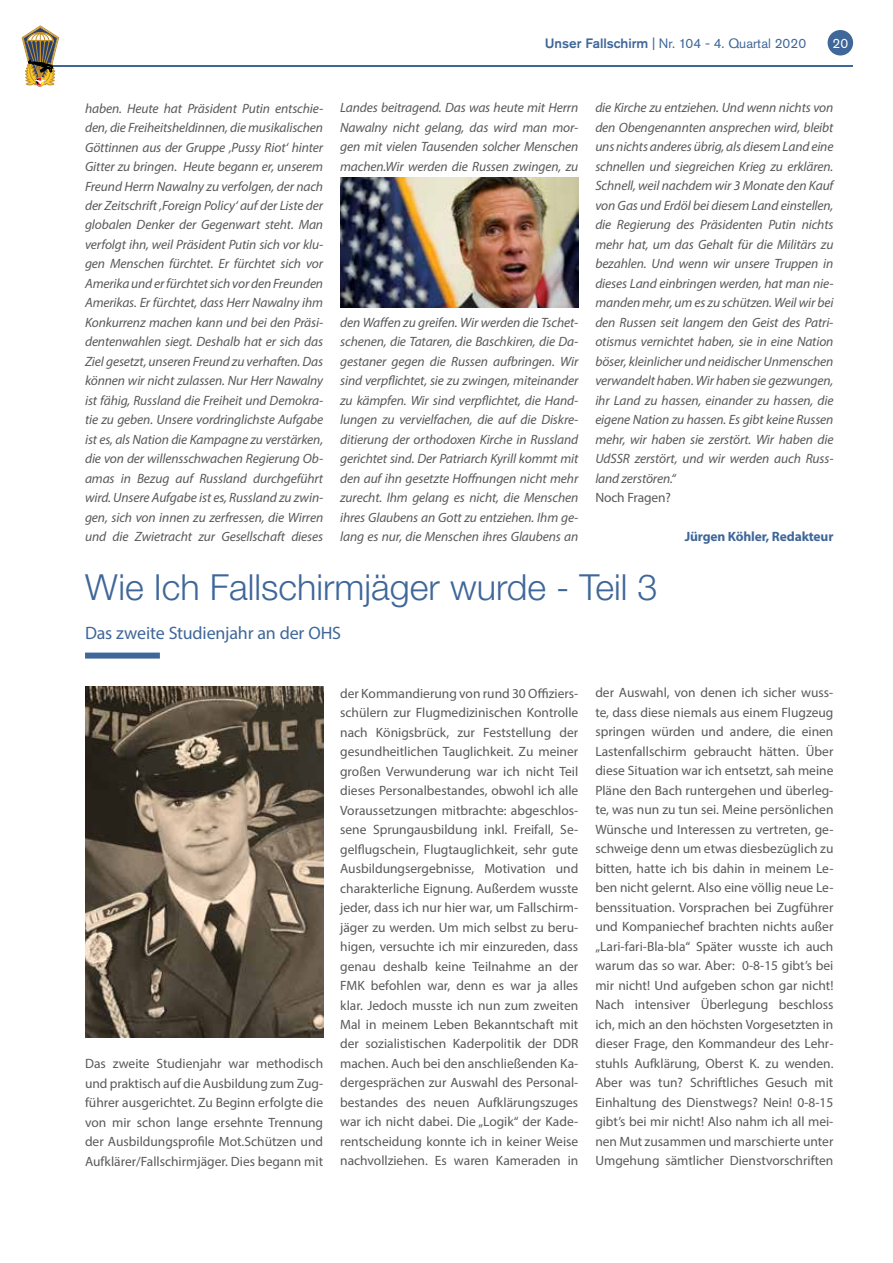
<style>
.page{position:relative;width:893px;height:1263px;background:#fff}
.page>*{position:absolute;margin:0;border:0;box-sizing:border-box;transform-origin:0 0}
.t1{font:300 36px "Helvetica Neue LT Std";color:#3f6799}
.t2{font:18px "Myriad Pro";letter-spacing:-.01em;color:#3f6799}
.t3{font:italic 13.5px/19.5px "Myriad Pro";letter-spacing:-.01em;color:#58595b;text-align:justify}
.t4{font:13.5px/19.5px "Myriad Pro";color:#58595b;text-align:justify}
.t5{font:13.5px "Akzidenz Grotesk Pro";color:#3f6799}
.t6{font:700 13.5px "Myriad Pro";letter-spacing:-.01em;color:#3f6799}
.t7{font:13.5px "Akzidenz Grotesk Pro";color:#fff}
.s1{font-weight:500}
</style>
<div class="page">
<div style="left:828px;top:30px;width:25px;height:26px;background:#3f6799;border-radius:50%"></div>
<hr style="left:47px;top:65px;width:806px;height:1px;background:#3f6799">
<svg style="left:22px;top:25px;width:37px;height:61px"></svg>
<img style="left:85px;top:687px;width:238px;height:351px">
<div style="left:85px;top:653px;width:75px;height:6px;background:#3f6799"></div>
<img style="left:340px;top:178px;width:238px;height:130px">
<p class="t5" style="left:545px;top:34px;width:263px"><span class="s1">Unser Fallschirm</span> | Nr. 104 - 4. Quartal 2020</p>
<p class="t7" style="left:832px;top:34px;width:17px">20</p>
<p class="t3" style="left:595px;top:98px;width:240px">die Kirche zu entziehen. Und wenn nichts von den Obengenannten ansprechen wird, bleibt uns nichts anderes übrig, als diesem Land eine schnellen und siegreichen Krieg zu erklären.<br>Schnell, weil nachdem wir 3 Monate den Kauf von Gas und Erdöl bei diesem Land einstellen, die Regierung des Präsidenten Putin nichts mehr hat, um das Gehalt für die Militärs zu bezahlen. Und wenn wir unsere Truppen in dieses Land einbringen werden, hat man nie&shy;manden mehr, um es zu schützen. Weil wir bei den Russen seit langem den Geist des Patri&shy;otismus vernichtet haben, sie in eine Nation böser, kleinlicher und neidischer Unmenschen verwandelt haben. Wir haben sie gezwungen, ihr Land zu hassen, einander zu hassen, die eigene Nation zu hassen. Es gibt keine Russen mehr, wir haben sie zerstört. Wir haben die UdSSR zerstört, und wir werden auch Russ&shy;land zerstören.“</p>
<p class="t4" style="left:595px;top:488px;width:77px">Noch Fragen?</p>
<p class="t6" style="left:685px;top:528px;width:150px">Jürgen Köhler, Redakteur</p>
<h1 class="t1" style="left:85px;top:565px;width:574px">Wie Ich Fallschirmjäger wurde - Teil 3</h1>
<h2 class="t2" style="left:85px;top:622px;width:258px">Das zweite Studienjahr an der OHS</h2>
<p class="t3" style="left:85px;top:98px;width:240px">haben. Heute hat Präsident Putin entschie&shy;den, die Freiheitsheldinnen, die musikalischen Göttinnen aus der Gruppe ‚Pussy Riot‘ hinter Gitter zu bringen. Heute begann er, unserem Freund Herrn Nawalny zu verfolgen, der nach der Zeitschrift ‚Foreign Policy‘ auf der Liste der globalen Denker der Gegenwart steht. Man verfolgt ihn, weil Präsident Putin sich vor klu&shy;gen Menschen fürchtet. Er fürchtet sich vor Amerika und er fürchtet sich vor den Freunden Amerikas. Er fürchtet, dass Herr Nawalny ihm Konkurrenz machen kann und bei den Präsi&shy;dentenwahlen siegt. Deshalb hat er sich das Ziel gesetzt, unseren Freund zu verhaften. Das können wir nicht zulassen. Nur Herr Nawalny ist fähig, Russland die Freiheit und Demokra&shy;tie zu geben. Unsere vordringlichste Aufgabe ist es, als Nation die Kampagne zu verstärken, die von der willensschwachen Regierung Ob&shy;amas in Bezug auf Russland durchgeführt wird. Unsere Aufgabe ist es, Russland zu zwin&shy;gen, sich von innen zu zerfressen, die Wirren und die Zwietracht zur Gesellschaft dieses</p>
<p class="t3" style="left:340px;top:98px;width:240px">Landes beitragend. Das was heute mit Herrn Nawalny nicht gelang, das wird man mor&shy;gen mit vielen Tausenden solcher Menschen machen.Wir werden die Russen zwingen, zu</p>
<p class="t3" style="left:340px;top:312px;width:240px">den Waffen zu greifen. Wir werden die Tschet&shy;schenen, die Tataren, die Baschkiren, die Da&shy;gestaner gegen die Russen aufbringen. Wir sind verpflichtet, sie zu zwingen, miteinander zu kämpfen. Wir sind verpflichtet, die Hand&shy;lungen zu vervielfachen, die auf die Diskre&shy;ditierung der orthodoxen Kirche in Russland gerichtet sind. Der Patriarch Kyrill kommt mit den auf ihn gesetzte Hoffnungen nicht mehr zurecht. Ihm gelang es nicht, die Menschen ihres Glaubens an Gott zu entziehen. Ihm ge&shy;lang es nur, die Menschen ihres Glaubens an</p>
<p class="t4" style="left:85px;top:1054px;width:240px">Das zweite Studienjahr war methodisch und praktisch auf die Ausbildung zum Zug&shy;führer ausgerichtet. Zu Beginn erfolgte die von mir schon lange ersehnte Trennung der Ausbildungsprofile Mot.Schützen und Aufklärer/Fallschirmjäger. Dies begann mit</p>
<p class="t4" style="left:340px;top:683px;width:240px">der Kommandierung von rund 30 Offiziers&shy;schülern zur Flugmedizinischen Kontrolle nach Königsbrück, zur Feststellung der gesundheitlichen Tauglichkeit. Zu meiner großen Verwunderung war ich nicht Teil dieses Personalbestandes, obwohl ich alle Voraussetzungen mitbrachte: abgeschlos&shy;sene Sprungausbildung inkl. Freifall, Se&shy;gelflugschein, Flugtauglichkeit, sehr gute Ausbildungsergebnisse, Motivation und charakterliche Eignung. Außerdem wusste jeder, dass ich nur hier war, um Fallschirm&shy;jäger zu werden. Um mich selbst zu beru&shy;higen, versuchte ich mir einzureden, dass genau deshalb keine Teilnahme an der FMK befohlen war, denn es war ja alles klar. Jedoch musste ich nun zum zweiten Mal in meinem Leben Bekanntschaft mit der sozialistischen Kaderpolitik der DDR machen. Auch bei den anschließenden Ka&shy;dergesprächen zur Auswahl des Personal&shy;bestandes des neuen Aufklärungszuges war ich nicht dabei. Die „Logik“ der Kade&shy;rentscheidung konnte ich in keiner Weise nachvollziehen. Es waren Kameraden in</p>
<p class="t4" style="left:595px;top:683px;width:240px">der Auswahl, von denen ich sicher wuss&shy;te, dass diese niemals aus einem Flugzeug springen würden und andere, die einen Lastenfallschirm gebraucht hätten. Über diese Situation war ich entsetzt, sah meine Pläne den Bach runtergehen und überleg&shy;te, was nun zu tun sei. Meine persönlichen Wünsche und Interessen zu vertreten, ge&shy;schweige denn um etwas diesbezüglich zu bitten, hatte ich bis dahin in meinem Le&shy;ben nicht gelernt. Also eine völlig neue Le&shy;benssituation. Vorsprachen bei Zugführer und Kompaniechef brachten nichts außer „Lari-fari-Bla-bla“ Später wusste ich auch warum das so war. Aber: 0-8-15 gibt’s bei mir nicht! Und aufgeben schon gar nicht!<br>Nach intensiver Überlegung beschloss ich, mich an den höchsten Vorgesetzten in dieser Frage, den Kommandeur des Lehr&shy;stuhls Aufklärung, Oberst K. zu wenden.<br>Aber was tun? Schriftliches Gesuch mit Einhaltung des Dienstwegs? Nein! 0-8-15 gibt’s bei mir nicht! Also nahm ich all mei&shy;nen Mut zusammen und marschierte unter Umgehung sämtlicher Dienstvorschriften</p>
</div>
